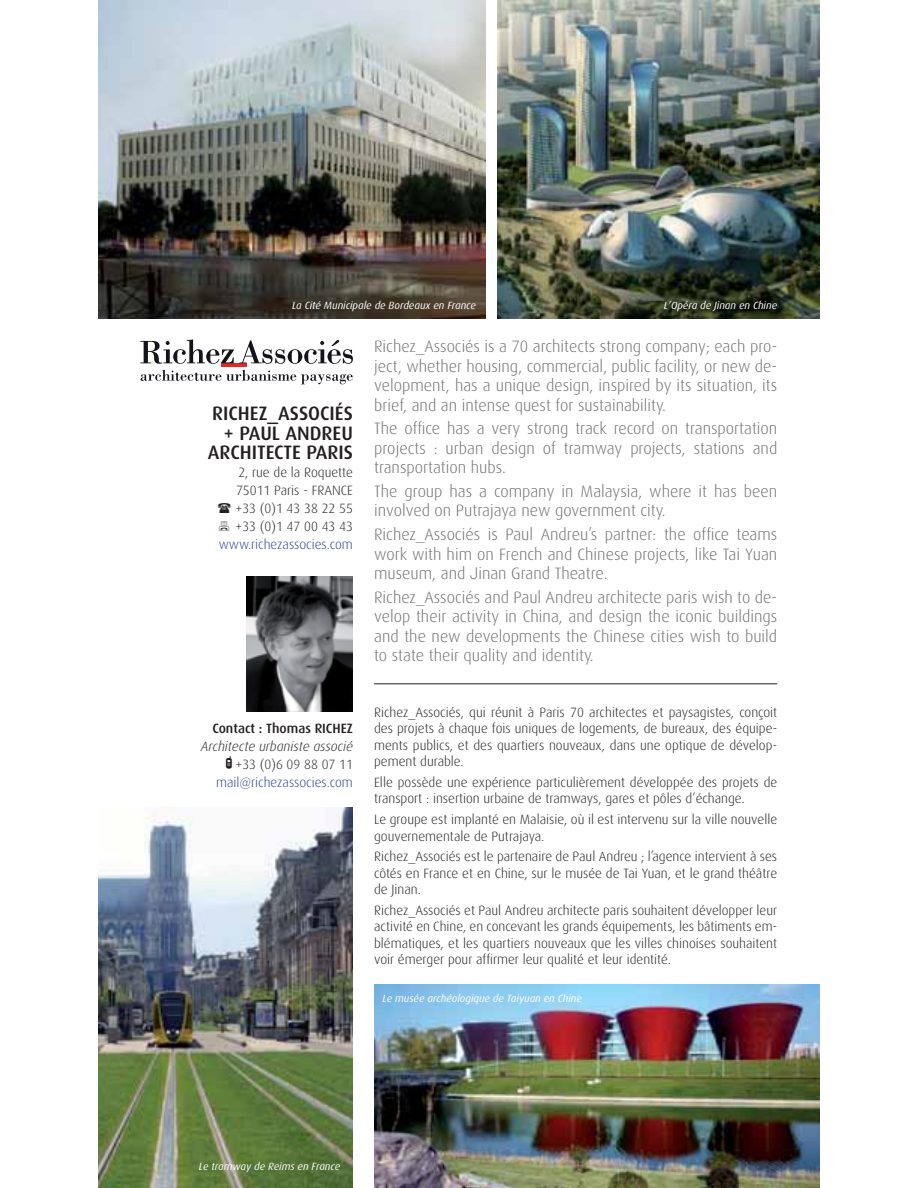
<style>
.page{position:relative;width:918px;height:1188px;background:#fff}
.page>*{position:absolute;margin:0;border:0;box-sizing:border-box;transform-origin:0 0}
.t1{font:500 19.5px/19.5px "Dax";color:#231f20;text-align:right}
.t2{font:300 16.5px/19.5px "Dax";color:#6d6e70;text-align:justify}
.t3{font:300 13.5px/16.5px "Dax";color:#231f20;text-align:justify}
.t4{font:italic 300 13.5px/18px "Dax";color:#231f20;text-align:right}
.t5{font:300 13.5px "Dax";color:#25408e}
.t6{font:500 13.5px "Dax";color:#231f20}
.t7{font:italic 10.5px "Dax";color:#fff}
.s1{font-family:"Cellpic";font-weight:400;font-style:normal}
.s2{font-style:normal}
.s3{font-style:normal;color:#25408e}
.s4{font-family:"Akkurat"}
</style>
<div class="page">
<hr style="left:374px;top:683px;width:403px;height:1px;background:#231f20">
<img style="left:246px;top:576px;width:107px;height:136px">
<hr style="left:221px;top:363px;width:26px;height:4px;background:#ec2524">
<svg style="left:140px;top:339px;width:213px;height:25px"></svg>
<svg style="left:141px;top:370px;width:212px;height:14px"></svg>
<img style="left:98px;top:0;width:388px;height:318px">
<img style="left:374px;top:984px;width:446px;height:204px">
<img style="left:98px;top:808px;width:255px;height:380px">
<img style="left:497px;top:0;width:323px;height:318px">
<p class="t7" style="left:292px;top:301px;width:185px">La Cité Municipale de Bordeaux en France</p>
<p class="t7" style="left:664px;top:301px;width:115px">L’Opéra de Jinan en Chine</p>
<h1 class="t1" style="left:208px;top:405px;width:147px">RICHEZ_ASSOCIÉS + PAUL ANDREU<br>ARCHITECTE PARIS</h1>
<p class="t3" style="left:235px;top:464px;width:119px;line-height:18px">2, rue de la Roquette 75011 Paris - FRANCE +33 (0)1 43 38 22 55 +33 (0)1 47 00 43 43</p>
<p class="t5" style="left:219px;top:538px;width:136px">www.richezassocies.com</p>
<p class="t6" style="left:212px;top:723px;width:142px">Contact : Thomas RICHEZ</p>
<p class="t4" style="left:201px;top:738px;width:154px">Architecte urbaniste associé<br><span class="s1">B</span> <span class="s2">+33 (0)6 09 88 07 11 </span><span class="s3">mail@richezassocies.com</span></p>
<p class="t2" style="left:374px;top:338px;width:405px">Richez_Associés is a 70 architects strong company; each pro&shy;ject, whether housing, commercial, public facility, or new de&shy;velopment, has a unique design, inspired by its situation, its brief, and an intense quest for sustainability.</p>
<p class="t2" style="left:374px;top:420px;width:405px">The office has a very strong track record on transportation projects : urban design of tramway projects, stations and transportation hubs.</p>
<p class="t2" style="left:374px;top:483px;width:405px">The group has a company in Malaysia, where it has been involved on Putrajaya new government city.</p>
<p class="t2" style="left:374px;top:526px;width:405px">Richez_Associés is Paul Andreu’s partner: the office teams work with him on French and Chinese projects, like Tai Yuan museum, and <span class="s4">J</span>inan Grand Theatre.</p>
<p class="t2" style="left:374px;top:589px;width:405px">Richez_Associés and Paul Andreu architecte paris wish to de&shy;velop their activity in China, and design the iconic buildings and the new developments the Chinese cities wish to build to state their quality and identity.</p>
<p class="t3" style="left:374px;top:705px;width:405px">Richez_Associés, qui réunit à Paris 70 architectes et paysagistes, conçoit des projets à chaque fois uniques de logements, de bureaux, des équipe&shy;ments publics, et des quartiers nouveaux, dans une optique de dévelop&shy;pement durable.</p>
<p class="t3" style="left:374px;top:775px;width:405px">Elle possède une expérience particulièrement développée des projets de transport : insertion urbaine de tramways, gares et pôles d’échange.</p>
<p class="t3" style="left:374px;top:812px;width:405px">Le groupe est implanté en Malaisie, où il est intervenu sur la ville nouvelle gouvernementale de Putrajaya.</p>
<p class="t3" style="left:374px;top:849px;width:405px">Richez_Associés est le partenaire de Paul Andreu ; l’agence intervient à ses côtés en France et en Chine, sur le musée de Tai Yuan, et le grand théâtre de Jinan.</p>
<p class="t3" style="left:374px;top:903px;width:405px">Richez_Associés et Paul Andreu architecte paris souhaitent développer leur activité en Chine, en concevant les grands équipements, les bâtiments em&shy;blématiques, et les quartiers nouveaux que les villes chinoises souhaitent voir émerger pour affirmer leur qualité et leur identité.</p>
<p class="t7" style="left:383px;top:994px;width:201px">Le musée archéologique de Taiyuan en Chine</p>
<p class="t7" style="left:199px;top:1162px;width:143px">Le tramway de Reims en France</p>
</div>
